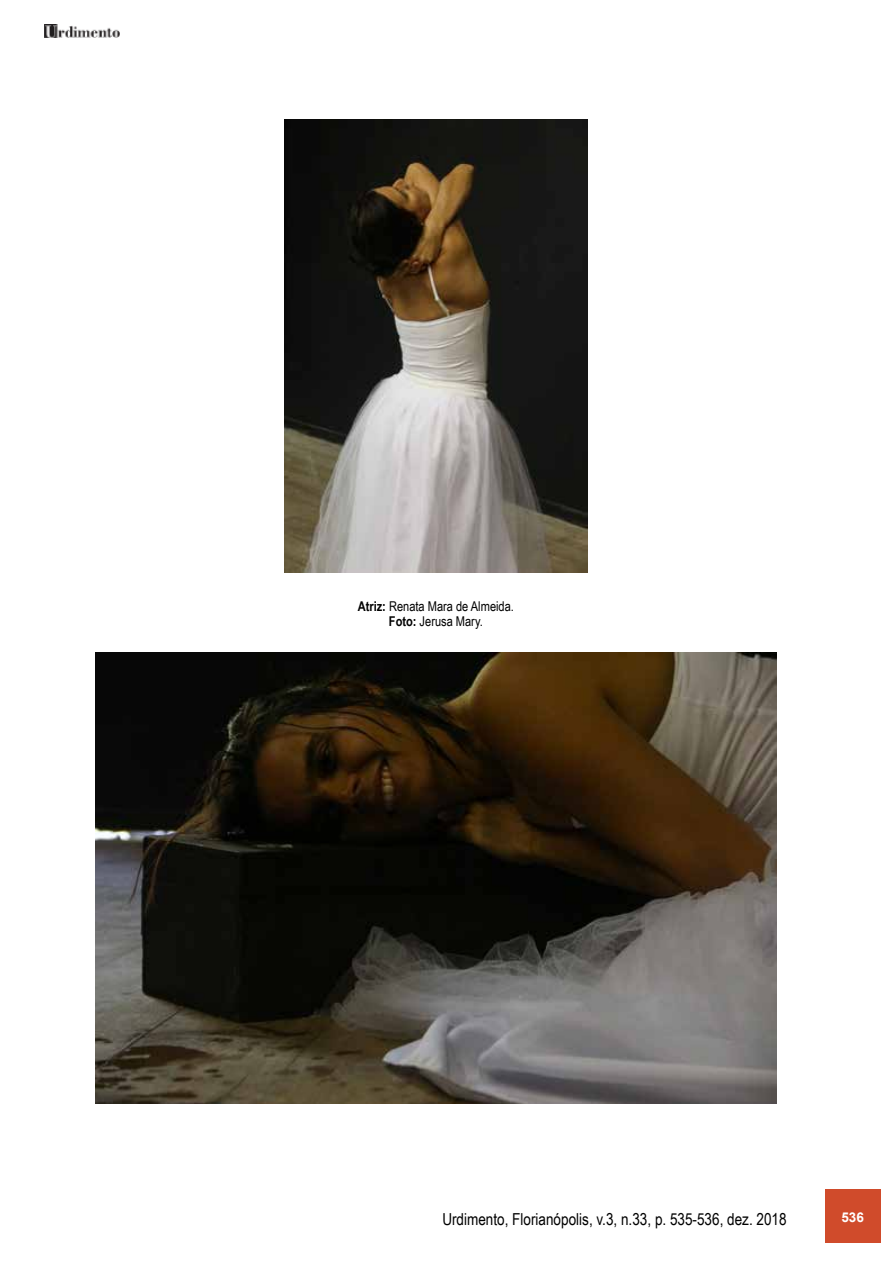
<style>
.page{position:relative;width:893px;height:1263px;background:#fff}
.page>*{position:absolute;margin:0;border:0;box-sizing:border-box;transform-origin:0 0}
.t1{font:16.5px "Arial Narrow";color:#000}
.t2{font:13.5px/15px "Arial Narrow";color:#000;text-align:center}
.t3{font:700 13.5px "Arial";color:#fff}
.s1{font-weight:700}
</style>
<div class="page">
<img style="left:45px;top:25px;width:75px;height:13px">
<div style="left:825px;top:1189px;width:55px;height:53px;background:#d04b2b"></div>
<img style="left:285px;top:119px;width:302px;height:454px">
<img style="left:96px;top:652px;width:680px;height:451px">
<p class="t2" style="left:358px;top:598px;width:158px"><span class="s1">Atriz:</span> Renata Mara de Almeida.<br><span class="s1">Foto:</span> Jerusa Mary.</p>
<p class="t1" style="left:442px;top:1206px;width:346px">Urdimento, Florianópolis, v.3, n.33, p. 535-536, dez. 2018</p>
<p class="t3" style="left:841px;top:1208px;width:24px">536</p>
</div>
